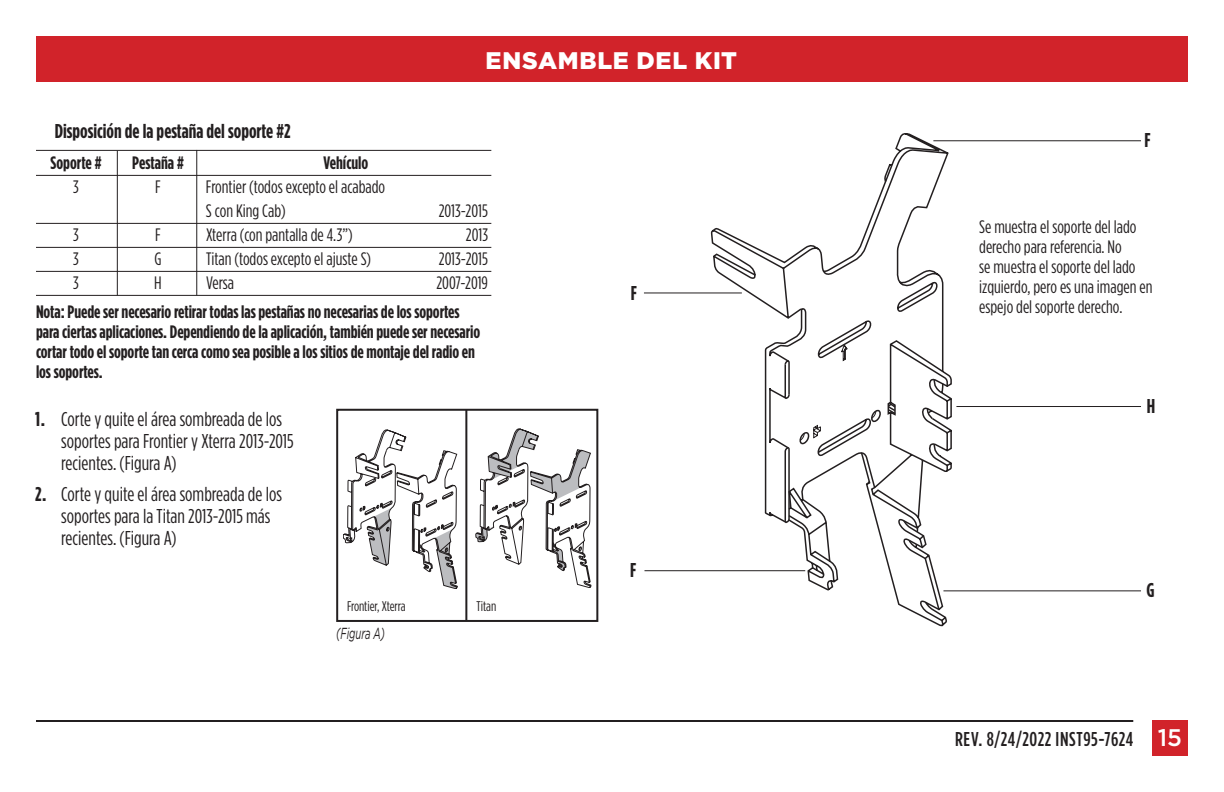
<style>
.page{position:relative;width:1224px;height:792px;background:#fff}
.page>*{position:absolute;margin:0;border:0;box-sizing:border-box;transform-origin:0 0}
.t1{font:900 24px "Gotham";letter-spacing:.03em;color:#fff}
.t2{font:20px/22px "Gotham Condensed";color:#231f20}
.t3{font:700 20px "Gotham Condensed";color:#231f20}
.t4{font:500 20px "Gotham Condensed";letter-spacing:.03em;color:#231f20}
.t5{font:18px/20px "Gotham Condensed";color:#231f20}
.t6{font:700 18px/20px "Gotham Condensed";letter-spacing:-.005em;color:#231f20}
.t7{font:italic 16px "Gotham";color:#231f20;scale:.6 1}
.t8{font:14px "Gotham Condensed";letter-spacing:-.005em;color:#231f20}
.s1{font-weight:700}
.s2{font-family:"Gotham";font-size:24px;color:#fff}
</style>
<div class="page">
<div style="left:36px;top:36px;width:1152px;height:45px;background:#d1232a"></div>
<hr style="left:36px;top:720px;width:1097px;height:2px;background:#231f20">
<div style="left:1152px;top:720px;width:36px;height:36px;background:#d1232a"></div>
<hr style="left:956px;top:406px;width:185px;height:1px;background:#231f20">
<hr style="left:933px;top:140px;width:208px;height:1px;background:#231f20">
<hr style="left:943px;top:590px;width:198px;height:1px;background:#231f20">
<svg style="left:706px;top:133px;width:246px;height:493px"></svg>
<svg style="left:764px;top:457px;width:178px;height:104px"></svg>
<svg style="left:706px;top:281px;width:236px;height:176px"></svg>
<hr style="left:644px;top:292px;width:98px;height:1px;background:#231f20">
<hr style="left:644px;top:570px;width:161px;height:1px;background:#231f20">
<div style="left:336px;top:409px;width:262px;height:213px;border:2px solid #231f20"></div>
<svg style="left:343px;top:430px;width:114px;height:159px"></svg>
<svg style="left:476px;top:429px;width:115px;height:159px"></svg>
<hr style="left:465px;top:410px;width:2px;height:211px;background:#231f20">
<hr style="left:36px;top:150px;width:455px;height:1px;background:#231f20">
<hr style="left:36px;top:175px;width:455px;height:1px;background:#231f20">
<hr style="left:36px;top:223px;width:455px;height:1px;background:#231f20">
<hr style="left:36px;top:247px;width:455px;height:1px;background:#231f20">
<hr style="left:36px;top:271px;width:455px;height:1px;background:#231f20">
<hr style="left:36px;top:295px;width:455px;height:1px;background:#231f20">
<hr style="left:117px;top:151px;width:1px;height:144px;background:#231f20">
<hr style="left:196px;top:150px;width:1px;height:145px;background:#231f20">
<p class="t3" style="left:55px;top:119px;width:237px">Disposición de la pestaña del soporte #2</p>
<p class="t6" style="left:50px;top:152px;width:53px">Soporte #</p>
<p class="t6" style="left:132px;top:152px;width:53px">Pestaña #</p>
<p class="t6" style="left:324px;top:152px;width:46px">Vehículo</p>
<p class="t5" style="left:73px;top:176px;width:7px">3</p>
<p class="t5" style="left:155px;top:176px;width:7px">F</p>
<p class="t5" style="left:206px;top:174px;width:181px;line-height:24px">Frontier (todos excepto el acabado<br>S con King Cab)</p>
<h1 class="t1" style="left:486px;top:46px;width:253px">ENSAMBLE DEL KIT</h1>
<p class="t5" style="left:439px;top:200px;width:51px">2013-2015</p>
<p class="t5" style="left:73px;top:224px;width:7px">3</p>
<p class="t5" style="left:155px;top:224px;width:7px">F</p>
<p class="t5" style="left:206px;top:224px;width:148px">Xterra (con pantalla de 4.3”)</p>
<p class="t5" style="left:466px;top:224px;width:24px">2013</p>
<p class="t5" style="left:73px;top:248px;width:7px">3</p>
<p class="t5" style="left:154px;top:248px;width:9px">G</p>
<p class="t5" style="left:206px;top:248px;width:166px">Titan (todos excepto el ajuste S)</p>
<p class="t5" style="left:439px;top:248px;width:51px">2013-2015</p>
<p class="t5" style="left:73px;top:272px;width:7px">3</p>
<p class="t5" style="left:154px;top:272px;width:9px">H</p>
<p class="t5" style="left:206px;top:272px;width:30px">Versa</p>
<p class="t5" style="left:436px;top:272px;width:53px">2007-2019</p>
<p class="t6" style="left:36px;top:301px;width:446px">Nota: Puede ser necesario retirar todas las pestañas no necesarias de los soportes para ciertas aplicaciones. Dependiendo de la aplicación, también puede ser necesario cortar todo el soporte tan cerca como sea posible a los sitios de montaje del radio en los soportes.</p>
<p class="t2" style="left:61px;top:407px;width:234px;text-indent:-26px"><span class="s1">1.</span> Corte y quite el área sombreada de los soportes para Frontier y Xterra 2013-2015 recientes. (Figura A)</p>
<p class="t2" style="left:61px;top:482px;width:222px;text-indent:-26px"><span class="s1">2.</span> Corte y quite el área sombreada de los soportes para la Titan 2013-2015 más recientes. (Figura A)</p>
<p class="t8" style="left:347px;top:599px;width:60px">Frontier, Xterra</p>
<p class="t8" style="left:477px;top:599px;width:21px">Titan</p>
<p class="t7" style="left:336px;top:624px;width:83px">(Figura A)</p>
<p class="t3" style="left:631px;top:282px;width:8px">F</p>
<p class="t3" style="left:630px;top:559px;width:8px">F</p>
<p class="t3" style="left:1145px;top:129px;width:8px">F</p>
<p class="t5" style="left:979px;top:216px;width:175px">Se muestra el soporte del lado derecho para referencia. No<br>se muestra el soporte del lado izquierdo, pero es una imagen en espejo del soporte derecho.</p>
<p class="t3" style="left:1147px;top:395px;width:10px">H</p>
<p class="t3" style="left:1147px;top:578px;width:10px">G</p>
<p class="t4" style="left:955px;top:728px;width:229px">REV. 8/24/2022 INST95-7624 <span class="s2">15</span></p>
</div>
